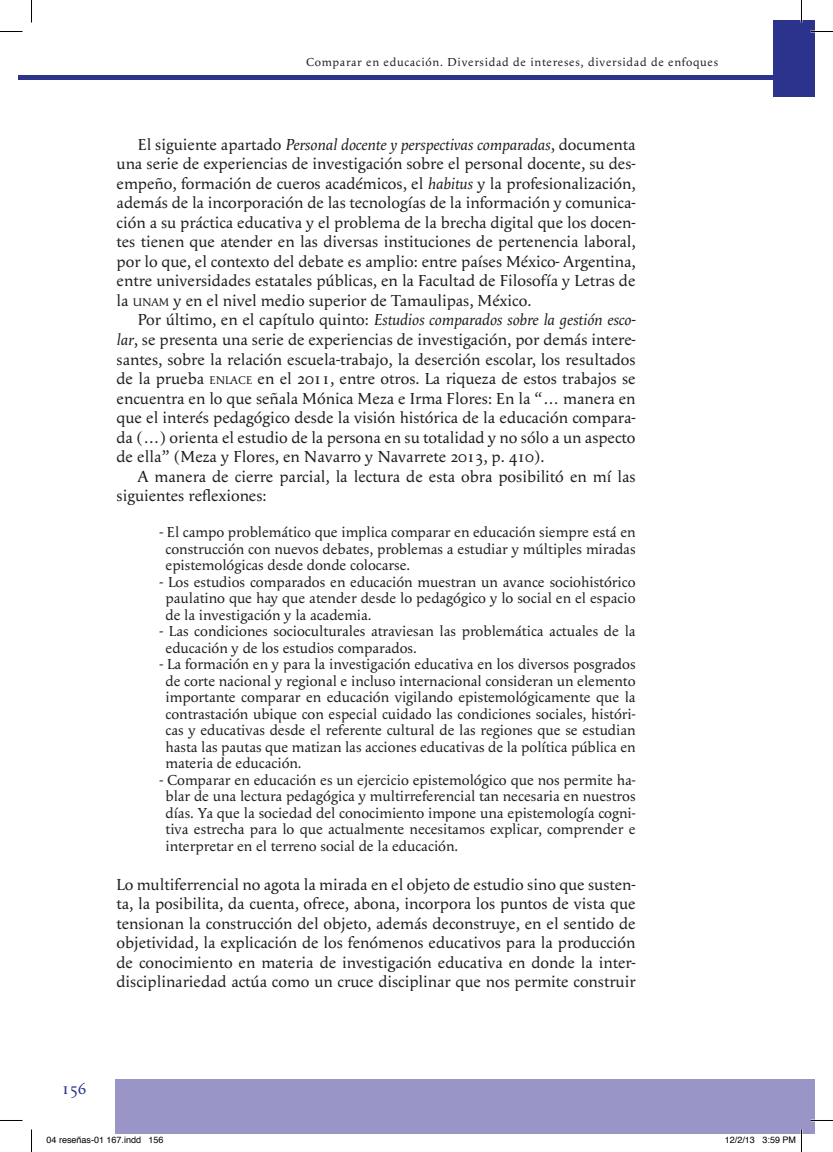
<style>
.page{position:relative;width:833px;height:1152px;background:#fff}
.page>*{position:absolute;margin:0;border:0;box-sizing:border-box;transform-origin:0 0}
.NORMAL_DESPUES_DE_SU{font:16.5px/19.5px "Apolline";color:#231f20;text-align:justify}
.t1{font:16.5px "Apolline";color:#2b338d}
.REFERENCIAS{font:15px/16.5px "Apolline";color:#231f20;text-align:justify}
.t2{font:12px "Apolline";letter-spacing:.06em;color:#231f20}
.t3{font:9px "Helvetica";color:#000}
.s1{font-style:italic}
.s2{font-size:11.55px}
</style>
<div class="page">
<div style="left:772px;top:20px;width:29px;height:76px;background:#2b338d"></div>
<div style="left:801px;top:20px;width:13px;height:76px;background:#2b338d"></div>
<div style="left:801px;top:1079px;width:13px;height:54px;background:#9995c6"></div>
<div style="left:115px;top:1079px;width:686px;height:54px;background:#9995c6"></div>
<hr style="left:19px;top:75px;width:755px;height:4px;background:#2b338d">
<hr style="left:810px;top:1119px;width:23px;height:2px;background:#fff">
<hr style="left:800px;top:0;width:2px;height:22px;background:#fff">
<svg style="left:0;top:31px;width:22px;height:1px"></svg>
<svg style="left:810px;top:31px;width:23px;height:1px"></svg>
<svg style="left:0;top:1120px;width:22px;height:1px"></svg>
<svg style="left:810px;top:1120px;width:23px;height:1px"></svg>
<svg style="left:31px;top:0;width:1px;height:22px"></svg>
<svg style="left:31px;top:1129px;width:1px;height:22px"></svg>
<svg style="left:801px;top:0;width:1px;height:22px"></svg>
<svg style="left:762px;top:1129px;width:40px;height:22px"></svg>
<p class="t2" style="left:306px;top:55px;width:413px">Comparar en educación. Diversidad de intereses, diversidad de enfoques</p>
<p class="NORMAL_DESPUES_DE_SU" style="left:117px;top:135px;width:520px;text-indent:21px">El siguiente apartado <span class="s1">Personal docente y perspectivas comparadas</span>, documenta una serie de experiencias de investigación sobre el personal docente, su des&shy;empeño, formación de cueros académicos, el <span class="s1">habitus</span> y la profesionalización, además de la incorporación de las tecnologías de la información y comunica&shy;ción a su práctica educativa y el problema de la brecha digital que los docen&shy;tes tienen que atender en las diversas instituciones de pertenencia laboral, por lo que, el contexto del debate es amplio: entre países México- Argentina, entre universidades estatales públicas, en la Facultad de Filosofía y Letras de la <span class="s2">UNAM</span> y en el nivel medio superior de Tamaulipas, México.</p>
<p class="NORMAL_DESPUES_DE_SU" style="left:117px;top:310px;width:520px;text-indent:21px">Por último, en el capítulo quinto: <span class="s1">Estudios comparados sobre la gestión esco&shy;lar</span>, se presenta una serie de experiencias de investigación, por demás intere&shy;santes, sobre la relación escuela-trabajo, la deserción escolar, los resultados de la prueba <span class="s2">ENLACE</span> en el 2011, entre otros. La riqueza de estos trabajos se encuentra en lo que señala Mónica Meza e Irma Flores: En la “… manera en que el interés pedagógico desde la visión histórica de la educación compara&shy;da (…) orienta el estudio de la persona en su totalidad y no sólo a un aspecto de ella” (Meza y Flores, en Navarro y Navarrete 2013, p. 410).</p>
<p class="NORMAL_DESPUES_DE_SU" style="left:117px;top:466px;width:520px;text-indent:21px">A manera de cierre parcial, la lectura de esta obra posibilitó en mí las siguientes reflexiones:</p>
<p class="REFERENCIAS" style="left:165px;top:524px;width:471px;text-indent:-6px">- El campo problemático que implica comparar en educación siempre está en construcción con nuevos debates, problemas a estudiar y múltiples miradas epistemológicas desde donde colocarse.</p>
<p class="REFERENCIAS" style="left:165px;top:573px;width:471px;text-indent:-6px">- Los estudios comparados en educación muestran un avance sociohistórico paulatino que hay que atender desde lo pedagógico y lo social en el espacio de la investigación y la academia.</p>
<p class="REFERENCIAS" style="left:165px;top:623px;width:471px;text-indent:-6px">- Las condiciones socioculturales atraviesan las problemática actuales de la educación y de los estudios comparados.</p>
<p class="REFERENCIAS" style="left:165px;top:656px;width:471px;text-indent:-6px">- La formación en y para la investigación educativa en los diversos posgrados de corte nacional y regional e incluso internacional consideran un elemento importante comparar en educación vigilando epistemológicamente que la contrastación ubique con especial cuidado las condiciones sociales, históri&shy;cas y educativas desde el referente cultural de las regiones que se estudian hasta las pautas que matizan las acciones educativas de la política pública en materia de educación.</p>
<p class="REFERENCIAS" style="left:165px;top:771px;width:471px;text-indent:-6px">- Comparar en educación es un ejercicio epistemológico que nos permite ha&shy;blar de una lectura pedagógica y multirreferencial tan necesaria en nuestros días. Ya que la sociedad del conocimiento impone una epistemología cogni&shy;tiva estrecha para lo que actualmente necesitamos explicar, comprender e interpretar en el terreno social de la educación.</p>
<p class="NORMAL_DESPUES_DE_SU" style="left:117px;top:874px;width:520px">Lo multiferrencial no agota la mirada en el objeto de estudio sino que susten&shy;ta, la posibilita, da cuenta, ofrece, abona, incorpora los puntos de vista que tensionan la construcción del objeto, además deconstruye, en el sentido de objetividad, la explicación de los fenómenos educativos para la producción de conocimiento en materia de investigación educativa en donde la inter&shy;disciplinariedad actúa como un cruce disciplinar que nos permite construir</p>
<p class="t1" style="left:61px;top:1078px;width:26px">156</p>
<p class="t3" style="left:46px;top:1132px;width:119px">04 reseñas-01 167.indd 156</p>
<p class="t3" style="left:725px;top:1132px;width:73px">12/2/13 3:59 PM</p>
</div>
